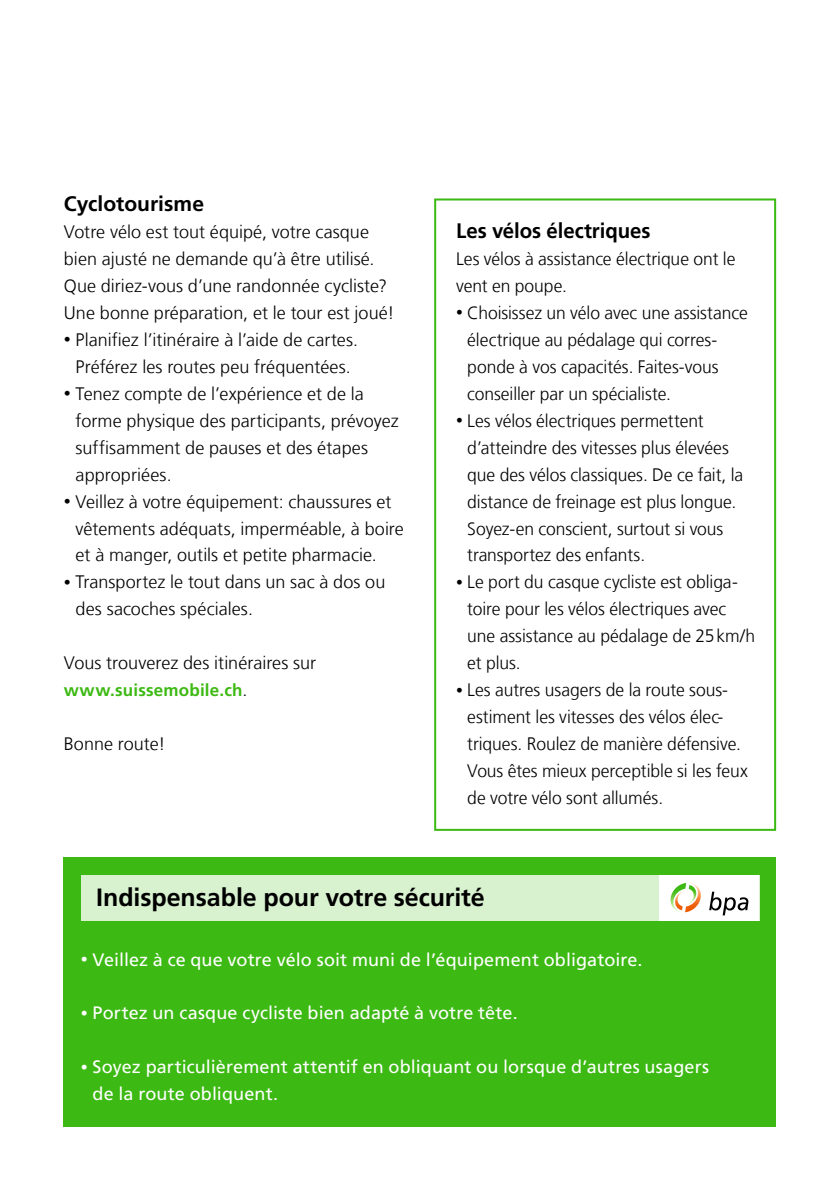
<style>
.page{position:relative;width:840px;height:1191px;background:#fff}
.page>*{position:absolute;margin:0;border:0;box-sizing:border-box;transform-origin:0 0}
.t1{font:700 25px "Frutiger LT Com";letter-spacing:-.005em;color:#000}
.t2{font:700 21px "Frutiger LT Com";color:#000}
.t3{font:300 18px/27px "Frutiger LT Com";color:#000}
.t4{font:18px/27px "Frutiger LT Com";letter-spacing:.005em;color:#fff}
.t5{font:700 17px "Frutiger LT Com";letter-spacing:.01em;color:#3cb913}
.s1{font-size:14px}
.s2{font-weight:300;font-size:18px;color:#000}
</style>
<div class="page">
<div style="left:64px;top:857px;width:711px;height:270px;background:#3cb913"></div>
<div style="left:81px;top:874px;width:677px;height:46px;background:#d8f1cf"></div>
<div style="left:659px;top:874px;width:99px;height:46px;background:#fff"></div>
<svg style="left:670px;top:883px;width:31px;height:29px"></svg>
<svg style="left:709px;top:891px;width:39px;height:24px"></svg>
<div style="left:434px;top:198px;width:341px;height:633px;border:2px solid #3cb913"></div>
<p class="t2" style="left:64px;top:192px;width:142px">Cyclotourisme</p>
<p class="t3" style="left:64px;top:219px;width:332px">Votre vélo est tout équipé, votre casque bien ajusté ne demande qu’à être utilisé.<br>Que diriez-vous d’une randonnée cycliste?<br>Une bonne préparation, et le tour est joué!</p>
<p class="t3" style="left:64px;top:326px;width:296px;text-align:center"><span class="s1">•</span> Planifiez l’itinéraire à l’aide de cartes.<br>Préférez les routes peu fréquentées.</p>
<p class="t3" style="left:76px;top:380px;width:324px;text-indent:-12px"><span class="s1">•</span> Tenez compte de l’expérience et de la forme physique des participants, prévoyez suffisamment de pauses et des étapes appropriées.</p>
<p class="t3" style="left:76px;top:488px;width:329px;text-indent:-12px"><span class="s1">•</span> Veillez à votre équipement: chaussures et vêtements adéquats, imperméable, à boire et à manger, outils et petite pharmacie.</p>
<p class="t3" style="left:76px;top:569px;width:311px;text-indent:-12px"><span class="s1">•</span> Transportez le tout dans un sac à dos ou des sacoches spéciales.</p>
<p class="t3" style="left:64px;top:649px;width:254px">Vous trouverez des itinéraires sur</p>
<p class="t5" style="left:64px;top:680px;width:185px">www.suissemobile.ch<span class="s2">.</span></p>
<p class="t3" style="left:64px;top:730px;width:103px">Bonne route!</p>
<p class="t2" style="left:456px;top:218px;width:196px">Les vélos électriques</p>
<p class="t3" style="left:456px;top:245px;width:281px">Les vélos à assistance électrique ont le vent en poupe.</p>
<p class="t3" style="left:467px;top:299px;width:282px;text-indent:-11px"><span class="s1">•</span> Choisissez un vélo avec une assistance électrique au pédalage qui corres&shy;ponde à vos capacités. Faites-vous conseiller par un spécialiste.</p>
<p class="t3" style="left:467px;top:407px;width:277px;text-indent:-11px"><span class="s1">•</span> Les vélos électriques permettent d’atteindre des vitesses plus élevées que des vélos classiques. De ce fait, la distance de freinage est plus longue.<br>Soyez-en conscient, surtout si vous transportez des enfants.</p>
<p class="t3" style="left:467px;top:569px;width:289px;text-indent:-11px"><span class="s1">•</span> Le port du casque cycliste est obliga&shy;toire pour les vélos électriques avec une assistance au pédalage de 25km/h et plus.</p>
<p class="t3" style="left:467px;top:676px;width:282px;text-indent:-11px"><span class="s1">•</span> Les autres usagers de la route sous&shy;estiment les vitesses des vélos élec&shy;triques. Roulez de manière défensive.<br>Vous êtes mieux perceptible si les feux de votre vélo sont allumés.</p>
<h1 class="t1" style="left:96px;top:883px;width:390px">Indispensable pour votre sécurité</h1>
<p class="t4" style="left:81px;top:946px;width:563px"><span class="s1">•</span> Veillez à ce que votre vélo soit muni de l’équipement obligatoire.</p>
<p class="t4" style="left:81px;top:999px;width:438px"><span class="s1">•</span> Portez un casque cycliste bien adapté à votre tête.</p>
<p class="t4" style="left:93px;top:1053px;width:617px;text-indent:-12px"><span class="s1">•</span> Soyez particulièrement attentif en obliquant ou lorsque d’autres usagers de la route obliquent.</p>
</div>
